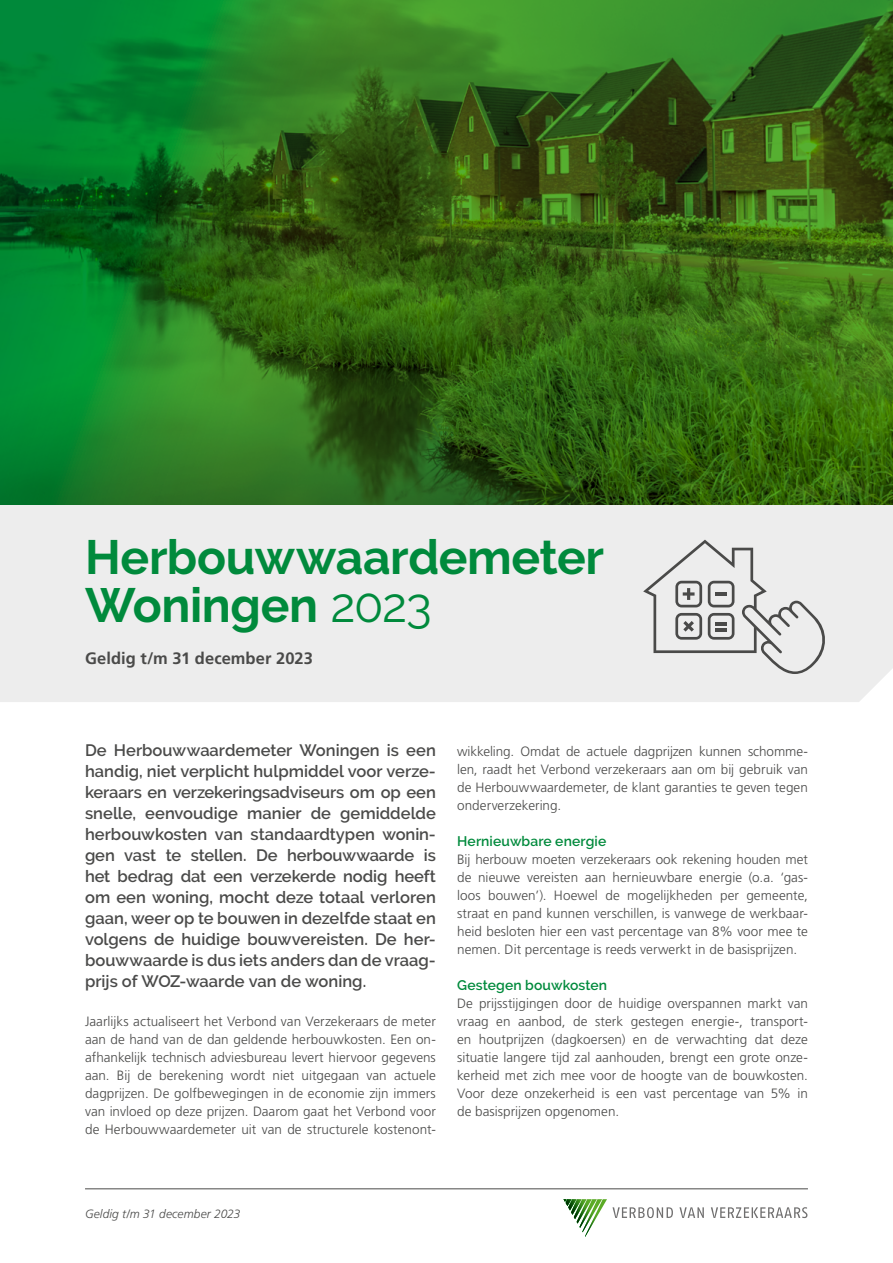
<style>
.page{position:relative;width:893px;height:1263px;background:#fff}
.page>*{position:absolute;margin:0;border:0;box-sizing:border-box;transform-origin:0 0}
.t1{font:700 48px/48px "Raleway";letter-spacing:-.005em;color:#008a3c}
.t2{font:600 16.5px/21px "Raleway";color:#4a4a49;text-align:justify}
.t3{font:700 16.5px "Frutiger LT Std";letter-spacing:.005em;color:#4a4a49}
.t4{font:600 13.8px "Raleway";letter-spacing:.01em;color:#008a3c}
.t5{font:300 13.5px/18px "Frutiger LT Std";letter-spacing:.005em;color:#4a4a49;text-align:justify}
.t6{font:italic 300 12px "Frutiger LT Std";letter-spacing:.005em;color:#4a4a49}
.s1{font-weight:400}
</style>
<div class="page">
<div style="left:0;top:504px;width:893px;height:198px;background:#ededed"></div>
<hr style="left:85px;top:1188px;width:723px;height:1px;background:#4a4a49">
<svg style="left:563px;top:1199px;width:110px;height:38px"></svg>
<svg style="left:679px;top:1207px;width:25px;height:11px"></svg>
<svg style="left:711px;top:1207px;width:96px;height:11px"></svg>
<svg style="left:643px;top:540px;width:185px;height:134px;background:#d8d8d8"></svg>
<svg style="left:0;top:0;width:893px;height:504px;background:#2a6b1a"></svg>
<h1 class="t1" style="left:85px;top:534px;width:520px">Herbouwwaardemeter<br>Woningen <span class="s1">2023</span></h1>
<p class="t3" style="left:85px;top:649px;width:229px">Geldig t/m 31 december 2023</p>
<p class="t2" style="left:85px;top:740px;width:352px">De Herbouwwaardemeter Woningen is een handig, niet verplicht hulpmiddel voor verze&shy;keraars en verzekeringsadviseurs om op een snelle, eenvoudige manier de gemiddelde herbouwkosten van standaardtypen wonin&shy;gen vast te stellen. De herbouwwaarde is het bedrag dat een verzekerde nodig heeft om een woning, mocht deze totaal verloren gaan, weer op te bouwen in dezelfde staat en volgens de huidige bouwvereisten. De her&shy;bouwwaarde is dus iets anders dan de vraag&shy;prijs of WOZ-waarde van de woning.</p>
<p class="t5" style="left:85px;top:1013px;width:352px">Jaarlijks actualiseert het Verbond van Verzekeraars de meter aan de hand van de dan geldende herbouwkosten. Een on&shy;afhankelijk technisch adviesbureau levert hiervoor gegevens aan. Bij de berekening wordt niet uitgegaan van actuele dagprijzen. De golfbewegingen in de economie zijn immers van invloed op deze prijzen. Daarom gaat het Verbond voor de Herbouwwaardemeter uit van de structurele kostenont-</p>
<p class="t5" style="left:457px;top:743px;width:352px">wikkeling. Omdat de actuele dagprijzen kunnen schomme&shy;len, raadt het Verbond verzekeraars aan om bij gebruik van de Herbouwwaardemeter, de klant garanties te geven tegen onderverzekering.</p>
<p class="t4" style="left:457px;top:833px;width:151px">Hernieuwbare energie</p>
<p class="t5" style="left:457px;top:851px;width:352px">Bij herbouw moeten verzekeraars ook rekening houden met de nieuwe vereisten aan hernieuwbare energie (o.a. ‘gas&shy;loos bouwen’). Hoewel de mogelijkheden per gemeente, straat en pand kunnen verschillen, is vanwege de werkbaar&shy;heid besloten hier een vast percentage van 8% voor mee te nemen. Dit percentage is reeds verwerkt in de basisprijzen.</p>
<p class="t4" style="left:457px;top:977px;width:152px">Gestegen bouwkosten</p>
<p class="t5" style="left:457px;top:995px;width:352px">De prijsstijgingen door de huidige overspannen markt van vraag en aanbod, de sterk gestegen energie-, transport&shy;en houtprijzen (dagkoersen) en de verwachting dat deze situatie langere tijd zal aanhouden, brengt een grote onze&shy;kerheid met zich mee voor de hoogte van de bouwkosten.<br>Voor deze onzekerheid is een vast percentage van 5% in de basisprijzen opgenomen.</p>
<p class="t6" style="left:85px;top:1207px;width:157px">Geldig t/m 31 december 2023</p>
</div>
